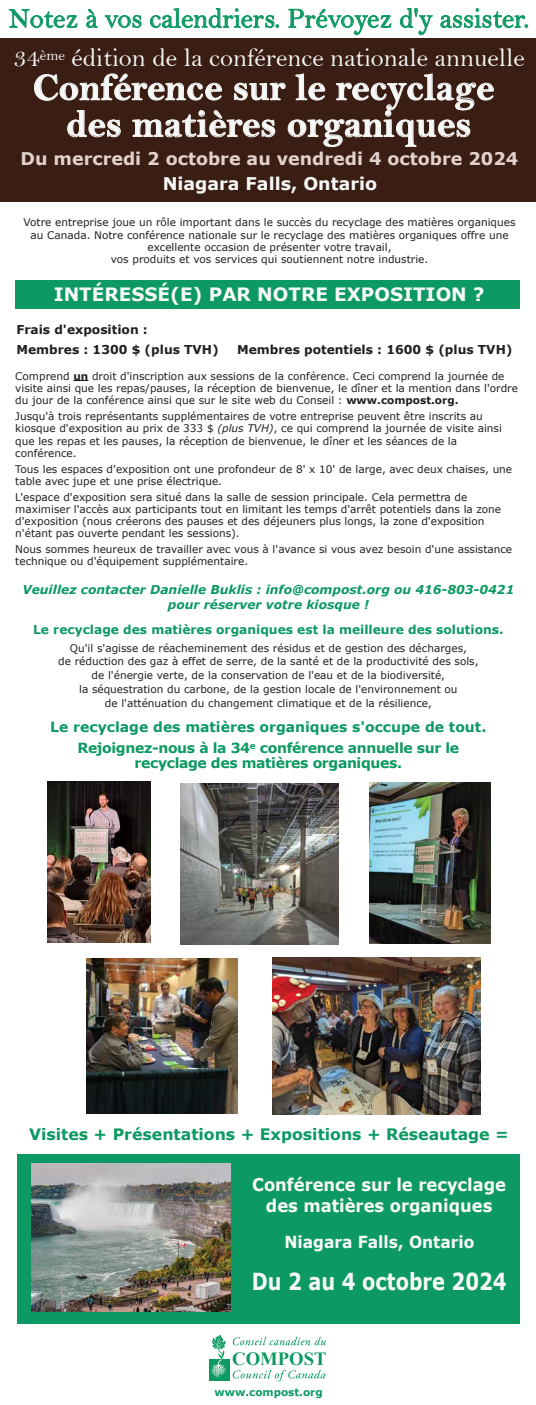
<style>
.page{position:relative;width:536px;height:1405px;background:#fff}
.page>*{position:absolute;margin:0;border:0;box-sizing:border-box;transform-origin:0 0}
.t1{font:38.5px/36.8px "Bell MT Bold";color:#f7f9f8;text-align:center}
.t2{font:28px "Bell";color:#0d9963}
.t3{font:26.34px "Bell";color:#f7f9f8}
.t4{font:700 23.45px "Verdana";color:#f7f9f8;scale:.82 1}
.t5{font:700 18.64px "Times New Roman";color:#0d9963}
.t6{font:700 18.38px "Verdana";color:#f7f9f8}
.t7{font:700 17.5px/21px "Verdana";color:#f7f9f8;text-align:center;scale:.93 1}
.t8{font:700 17.5px "Verdana";color:#e2d1cc}
.t9{font:700 17.5px "Verdana";color:#f7f9f8}
.t10{font:700 16.62px "Verdana";color:#f7f9f8;scale:.93 1}
.t11{font:700 15.75px "Verdana";color:#0d9963}
.t12{font:700 14px/21px "Verdana";color:#0d9963;text-align:center}
.t13{font:700 14px "Verdana";letter-spacing:-.025em;color:#0d9963}
.t14{font:italic 700 12.25px/14.9px "Verdana";color:#0d9963;text-align:center}
.t15{font:700 12.25px/20.4px "Verdana";color:#231f20}
.t16{font:700 12.25px "Verdana";color:#0d9963}
.t17{font:10.5px/12.2px "Verdana";color:#231f20}
.t18{font:700 10.5px "Verdana";color:#0d9963}
.s1{font-weight:700}
.s2{font-style:italic}
</style>
<div class="page">
<svg style="left:73px;top:380px;width:15px;height:1px"></svg>
<div style="left:16px;top:280px;width:504px;height:29px;background:#0d9963"></div>
<div style="left:17px;top:1153px;width:502px;height:170px;background:#0d9963"></div>
<img style="left:47px;top:781px;width:104px;height:162px">
<img style="left:180px;top:783px;width:158px;height:161px">
<img style="left:86px;top:958px;width:152px;height:155px">
<img style="left:272px;top:957px;width:208px;height:157px">
<img style="left:32px;top:1163px;width:198px;height:148px">
<img style="left:369px;top:782px;width:121px;height:161px">
<svg style="left:233px;top:1369px;width:92px;height:12px"></svg>
<div style="left:209px;top:1359px;width:20px;height:22px;background:#0d9963"></div>
<svg style="left:211px;top:1334px;width:15px;height:43px"></svg>
<svg style="left:233px;top:1336px;width:92px;height:9px"></svg>
<div style="left:0;top:38px;width:536px;height:163px;background:#3a1e14"></div>
<svg style="left:34px;top:73px;width:459px;height:74px"></svg>
<svg style="left:9px;top:9px;width:69px;height:19px"></svg>
<svg style="left:86px;top:9px;width:12px;height:19px"></svg>
<svg style="left:104px;top:15px;width:38px;height:13px"></svg>
<svg style="left:150px;top:8px;width:129px;height:20px"></svg>
<svg style="left:288px;top:9px;width:103px;height:27px"></svg>
<svg style="left:399px;top:8px;width:34px;height:27px"></svg>
<svg style="left:440px;top:8px;width:88px;height:20px"></svg>
<h2 class="t2" style="left:9px;top:2px;width:522px">Notez à vos calendriers. Prévoyez d'y assister.</h2>
<h3 class="t3" style="left:14px;top:42px;width:512px">34<sup>ème</sup> édition de la conférence nationale annuelle</h3>
<h1 class="t1" style="left:33px;top:69px;width:463px">Conférence sur le recyclage des matières organiques</h1>
<h3 class="t8" style="left:21px;top:146px;width:499px">Du mercredi 2 octobre au vendredi 4 octobre 2024</h3>
<h3 class="t9" style="left:163px;top:171px;width:216px">Niagara Falls, Ontario</h3>
<p class="t17" style="left:24px;top:216px;width:493px;text-align:center">Votre entreprise joue un rôle important dans le succès du recyclage des matières organiques au Canada. Notre conférence nationale sur le recyclage des matières organiques offre une excellente occasion de présenter votre travail,<br>vos produits et vos services qui soutiennent notre industrie.</p>
<h3 class="t6" style="left:54px;top:281px;width:432px">INTÉRESSÉ(E) PAR NOTRE EXPOSITION ?</h3>
<p class="t15" style="left:16px;top:319px;width:204px">Frais d'exposition :<br>Membres : 1300 $ (plus TVH)</p>
<p class="t15" style="left:237px;top:339px;width:277px">Membres potentiels : 1600 $ (plus TVH)</p>
<p class="t17" style="left:15px;top:370px;width:504px">Comprend <span class="s1">un</span> droit d'inscription aux sessions de la conférence. Ceci comprend la journée de visite ainsi que les repas/pauses, la réception de bienvenue, le dîner et la mention dans l'ordre du jour de la conférence ainsi que sur le site web du Conseil : <span class="s1">www.compost.org.</span></p>
<p class="t17" style="left:15px;top:410px;width:488px">Jusqu'à trois représentants supplémentaires de votre entreprise peuvent être inscrits au kiosque d'exposition au prix de 333 $ <span class="s2">(plus TVH)</span>, ce qui comprend la journée de visite ainsi que les repas et les pauses, la réception de bienvenue, le dîner et les séances de la conférence.</p>
<p class="t17" style="left:15px;top:462px;width:498px">Tous les espaces d'exposition ont une profondeur de 8' x 10' de large, avec deux chaises, une table avec jupe et une prise électrique.</p>
<p class="t17" style="left:15px;top:490px;width:487px">L'espace d'exposition sera situé dans la salle de session principale. Cela permettra de maximiser l'accès aux participants tout en limitant les temps d'arrêt potentiels dans la zone d'exposition (nous créerons des pauses et des déjeuners plus longs, la zone d'exposition n'étant pas ouverte pendant les sessions).</p>
<p class="t17" style="left:15px;top:543px;width:498px">Nous sommes heureux de travailler avec vous à l'avance si vous avez besoin d'une assistance technique ou d'équipement supplémentaire.</p>
<p class="t14" style="left:22px;top:582px;width:493px">Veuillez contacter Danielle Buklis : info@compost.org ou 416-803-0421 pour réserver votre kiosque !</p>
<p class="t16" style="left:33px;top:621px;width:471px">Le recyclage des matières organiques est la meilleure des solutions.</p>
<p class="t17" style="left:58px;top:642px;width:421px;line-height:12.6px;text-align:center">Qu'il s'agisse de réacheminement des résidus et de gestion des décharges,<br>de réduction des gaz à effet de serre, de la santé et de la productivité des sols,</p>
<p class="t17" style="left:79px;top:668px;width:380px;line-height:14px;text-align:center">de l'énergie verte, de la conservation de l'eau et de la biodiversité,<br>la séquestration du carbone, de la gestion locale de l'environnement ou de l'atténuation du changement climatique et de la résilience,</p>
<h3 class="t12" style="left:50px;top:715px;width:437px">Le recyclage des matières organiques s'occupe de tout.<br>Rejoignez-nous à la 34<sup>e</sup> conférence annuelle sur le</h3>
<h3 class="t13" style="left:134px;top:753px;width:269px">recyclage des matières organiques.</h3>
<h3 class="t11" style="left:29px;top:1123px;width:481px">Visites + Présentations + Expositions + Réseautage =</h3>
<h3 class="t7" style="left:252px;top:1173px;width:274px">Conférence sur le recyclage des matières organiques</h3>
<h3 class="t10" style="left:284px;top:1230px;width:206px">Niagara Falls, Ontario</h3>
<h3 class="t4" style="left:252px;top:1264px;width:312px">Du 2 au 4 octobre 2024</h3>
<h3 class="t5" style="left:232px;top:1344px;width:96px">COMPOST</h3>
<p class="t18" style="left:214px;top:1384px;width:110px">www.compost.org</p>
</div>
